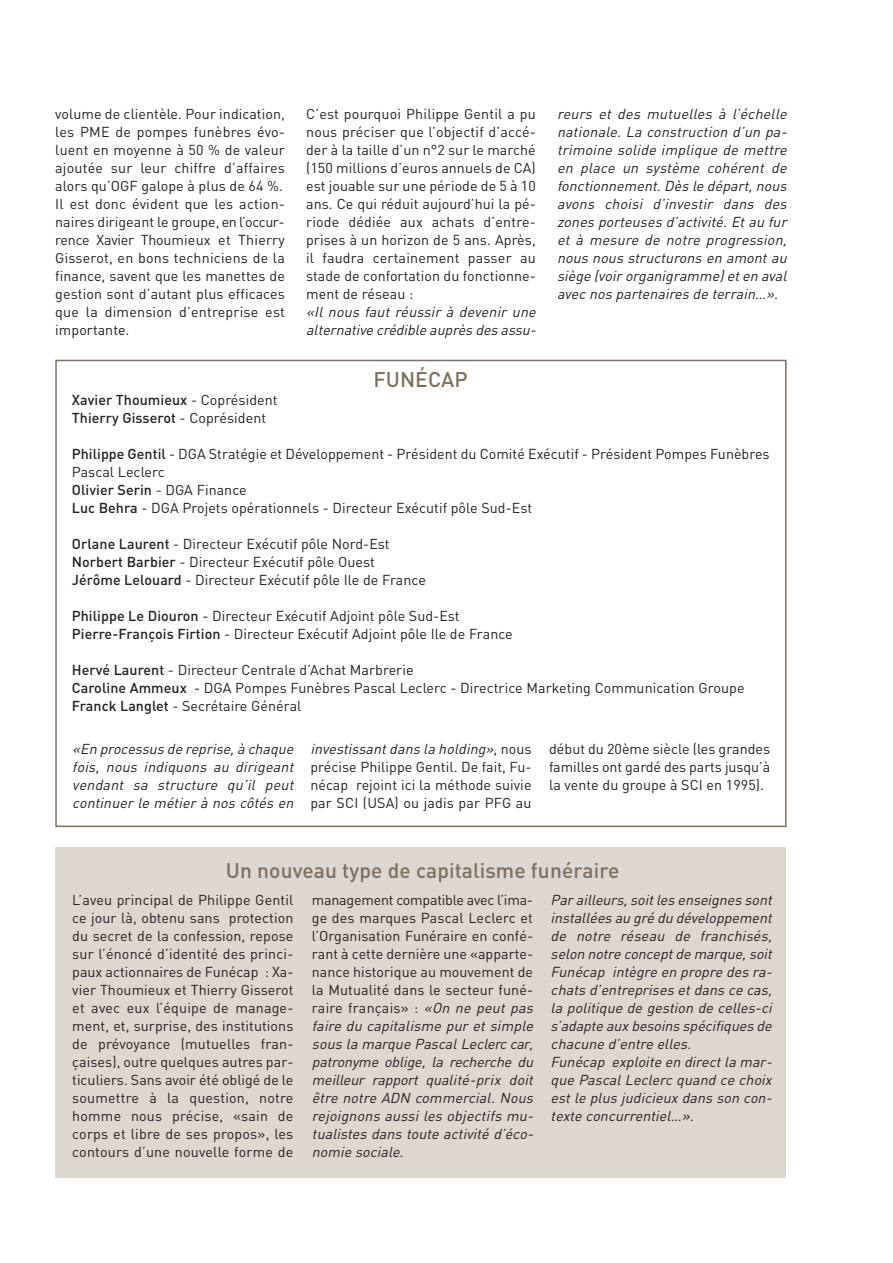
<style>
.page{position:relative;width:893px;height:1263px;background:#fff}
.page>*{position:absolute;margin:0;border:0;box-sizing:border-box;transform-origin:0 0}
.t1{font:500 21px "DIN";letter-spacing:.005em;color:#7e6f5f}
.t2{font:14.25px/18px "DIN";letter-spacing:.005em;color:#231f20}
.t3{font:italic 14.25px/18px "DIN";letter-spacing:.015em;color:#231f20}
.t4{font:500 14.25px/18px "DIN";letter-spacing:.005em;color:#231f20}
.s1{font-weight:400}
.s2{font-weight:500}
.s3{font-style:italic}
.s4{font-style:normal}
</style>
<div class="page">
<div style="left:55px;top:360px;width:731px;height:467px;border:2px solid #7e6f5f"></div>
<div style="left:55px;top:848px;width:730px;height:330px;background:#ded7d0"></div>
<p class="t2" style="left:55px;top:105px;width:231px">volume de clientèle. Pour indication, les PME de pompes funèbres évo&shy;luent en moyenne à 50 % de valeur ajoutée sur leur chiffre d’affaires alors qu’OGF galope à plus de 64 %.<br>Il est donc évident que les action&shy;naires dirigeant le groupe, en l’occur&shy;rence Xavier Thoumieux et Thierry Gisserot, en bons techniciens de la finance, savent que les manettes de gestion sont d’autant plus efficaces que la dimension d’entreprise est importante.</p>
<p class="t2" style="left:306px;top:105px;width:231px;text-align:justify">C’est pourquoi Philippe Gentil a pu nous préciser que l’objectif d’accé&shy;der à la taille d’un n°2 sur le marché (150 millions d’euros annuels de CA) est jouable sur une période de 5 à 10 ans. Ce qui réduit aujourd’hui la pé&shy;riode dédiée aux achats d’entre&shy;prises à un horizon de 5 ans. Après, il faudra certainement passer au stade de confortation du fonctionne&shy;ment de réseau :</p>
<p class="t3" style="left:306px;top:303px;width:234px">«Il nous faut réussir à devenir une alternative crédible auprès des assu-</p>
<h1 class="t1" style="left:373px;top:368px;width:96px">FUNÉCAP</h1>
<p class="t3" style="left:557px;top:105px;width:234px;text-align:justify">reurs et des mutuelles à l’échelle nationale. La construction d’un pa&shy;trimoine solide implique de mettre en place un système cohérent de fonctionnement. Dès le départ, nous avons choisi d’investir dans des zones porteuses d’activité. Et au fur et à mesure de notre progression, nous nous structurons en amont au siège (voir organigramme) et en aval avec nos partenaires de terrain…».</p>
<p class="t4" style="left:72px;top:391px;width:207px">Xavier Thoumieux <span class="s1">- Coprésident<br></span>Thierry Gisserot <span class="s1">- Coprésident</span></p>
<p class="t2" style="left:72px;top:445px;width:699px"><span class="s2">Philippe Gentil</span> - DGA Stratégie et Développement - Président du Comité Exécutif - Président Pompes Funèbres Pascal Leclerc<br><span class="s2">Olivier Serin</span> - DGA Finance<br><span class="s2">Luc Behra</span> - DGA Projets opérationnels - Directeur Exécutif pôle Sud-Est</p>
<p class="t2" style="left:72px;top:535px;width:356px"><span class="s2">Orlane Laurent</span> - Directeur Exécutif pôle Nord-Est<br><span class="s2">Norbert Barbier</span> - Directeur Exécutif pôle Ouest<br><span class="s2">Jérôme Lelouard</span> - Directeur Exécutif pôle Ile de France</p>
<p class="t2" style="left:72px;top:607px;width:442px"><span class="s2">Philippe Le Diouron</span> - Directeur Exécutif Adjoint pôle Sud-Est<br><span class="s2">Pierre-François Firtion</span> - Directeur Exécutif Adjoint pôle Ile de France</p>
<p class="t2" style="left:72px;top:661px;width:674px"><span class="s2">Hervé Laurent</span> - Directeur Centrale d’Achat Marbrerie<br><span class="s2">Caroline Ammeux</span> - DGA Pompes Funèbres Pascal Leclerc - Directrice Marketing Communication Groupe<br><span class="s2">Franck Langlet</span> - Secrétaire Général</p>
<p class="t3" style="left:72px;top:740px;width:226px;text-align:justify">«En processus de reprise, à chaque fois, nous indiquons au dirigeant vendant sa structure qu’il peut continuer le métier à nos côtés en</p>
<p class="t2" style="left:310px;top:740px;width:223px;text-align:justify"><span class="s3">investissant dans la holding»</span>, n o u s précise Philippe Gentil. De fait, Fu&shy;nécap rejoint ici la méthode suivie par SCI (USA) ou jadis par PFG au</p>
<p class="t2" style="left:549px;top:740px;width:223px;text-align:justify">début du 20ème siècle (les grandes familles ont gardé des parts jusqu’à la vente du groupe à SCI en 1995).</p>
<h1 class="t1" style="left:226px;top:858px;width:395px">Un nouveau type de capitalisme funéraire</h1>
<p class="t2" style="left:72px;top:891px;width:223px;text-align:justify">L’aveu principal de Philippe Gentil ce jour là, obtenu sans protection du secret de la confession, repose sur l’énoncé d’identité des princi&shy;paux actionnaires de Funécap : Xa&shy;vier Thoumieux et Thierry Gisserot et avec eux l’équipe de manage&shy;ment, et, surprise, des institutions de prévoyance (mutuelles fran&shy;çaises), outre quelques autres par&shy;ticuliers. Sans avoir été obligé de le soumettre à la question, notre homme nous précise, «sain de corps et libre de ses propos», les contours d’une nouvelle forme de</p>
<p class="t3" style="left:312px;top:891px;width:226px"><span class="s4">management compatible avec l’ima&shy;ge des marques Pascal Leclerc et l’Organisation Funéraire en confé&shy;rant à cette dernière une «apparte&shy;nance historique au mouvement de la Mutualité dans le secteur funé&shy;raire français» :</span> «On ne peut pas faire du capitalisme pur et simple sous la marque Pascal Leclerc car, patronyme oblige, la recherche du meilleur rapport qualité-prix doit être notre ADN commercial. Nous rejoignons aussi les objectifs mu&shy;tualistes dans toute activité d’éco&shy;nomie sociale.</p>
<p class="t3" style="left:551px;top:891px;width:226px">Par ailleurs, soit les enseignes sont installées au gré du développement de notre réseau de franchisés, selon notre concept de marque, soit Funécap intègre en propre des ra&shy;chats d’entreprises et dans ce cas, la politique de gestion de celles-ci s’adapte aux besoins spécifiques de chacune d’entre elles.<br>Funécap exploite en direct la mar&shy;que Pascal Leclerc quand ce choix est le plus judicieux dans son con&shy;texte concurrentiel…».</p>
</div>
